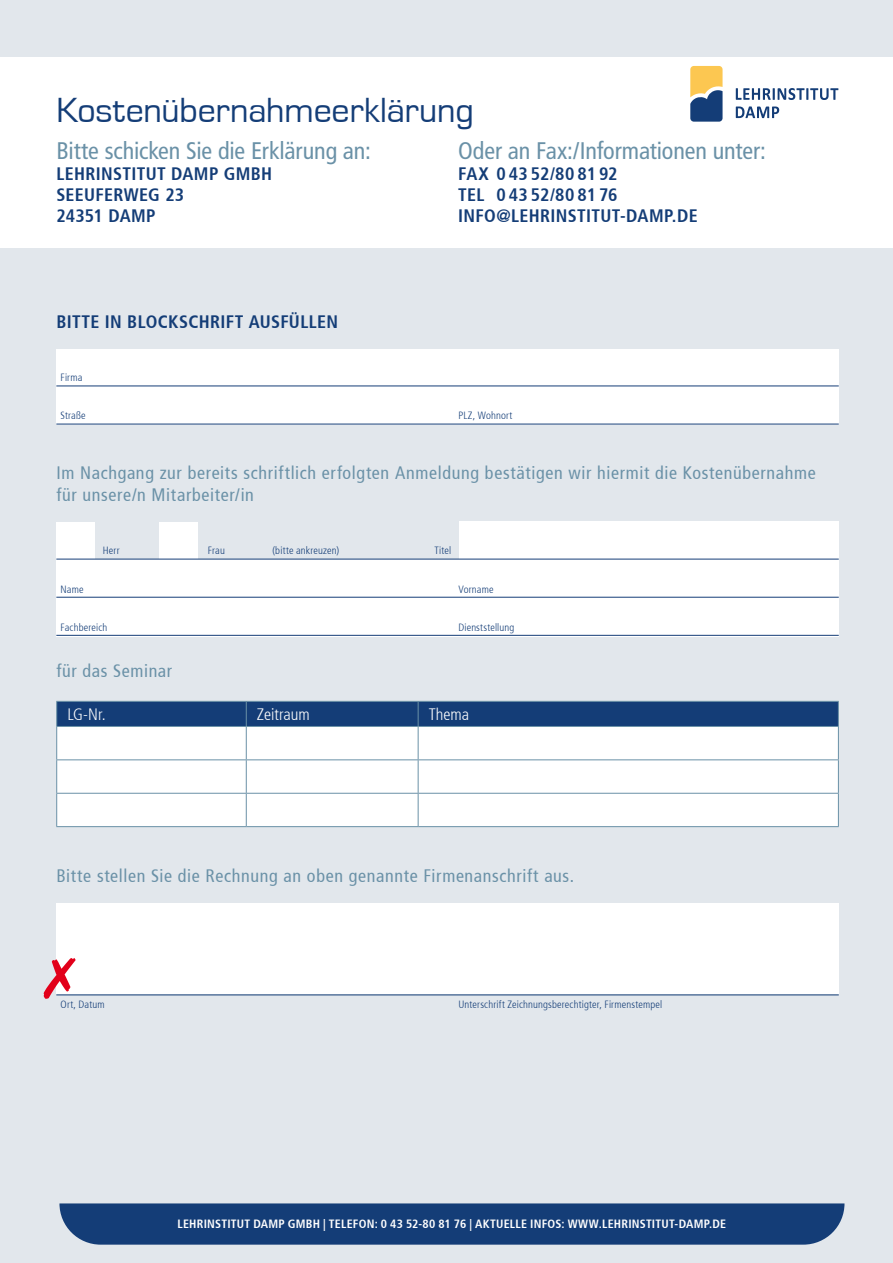
<style>
.page{position:relative;width:893px;height:1263px;background:#e2e7ec}
.page>*{position:absolute;margin:0;border:0;box-sizing:border-box;transform-origin:0 0}
.t1{font:36px "Eurostile";letter-spacing:-.01em;color:#143d77}
.t2{font:condensed 24px "Frutiger LT";letter-spacing:-.005em;color:#6a91a7}
.t3{font:condensed 18px/21.6px "Frutiger 57";letter-spacing:.035em;color:#6a91a7}
.t4{font:700 condensed 18px/21px "Frutiger 67";letter-spacing:.02em;color:#143d77}
.t5{font:300 condensed 16.5px "Frutiger 47";letter-spacing:-.005em;color:#fff}
.t6{font:700 condensed 12px "Frutiger 67";letter-spacing:.02em;color:#fff}
.t7{font:300 condensed 10.5px "Frutiger 47";letter-spacing:.015em;color:#143d77}
</style>
<div class="page">
<div style="left:0;top:57px;width:893px;height:191px;background:#fff"></div>
<div style="left:56px;top:350px;width:783px;height:75px;background:#fff"></div>
<div style="left:56px;top:559px;width:783px;height:77px;background:#fff"></div>
<div style="left:459px;top:521px;width:380px;height:39px;background:#fff"></div>
<div style="left:159px;top:522px;width:39px;height:39px;background:#fff"></div>
<div style="left:56px;top:522px;width:39px;height:39px;background:#fff"></div>
<hr style="left:56px;top:386px;width:783px;height:1px;background:#143d77">
<hr style="left:56px;top:424px;width:783px;height:1px;background:#143d77">
<hr style="left:56px;top:559px;width:783px;height:1px;background:#143d77">
<hr style="left:56px;top:597px;width:783px;height:1px;background:#143d77">
<hr style="left:56px;top:635px;width:783px;height:1px;background:#143d77">
<hr style="left:56px;top:994px;width:783px;height:1px;background:#143d77">
<div style="left:57px;top:727px;width:781px;height:99px;background:#fff"></div>
<hr style="left:56px;top:727px;width:1px;height:32px;background:#6a91a7">
<hr style="left:246px;top:727px;width:1px;height:32px;background:#6a91a7">
<hr style="left:418px;top:727px;width:1px;height:32px;background:#6a91a7">
<hr style="left:838px;top:727px;width:1px;height:32px;background:#6a91a7">
<hr style="left:56px;top:759px;width:190px;height:1px;background:#6a91a7">
<hr style="left:56px;top:760px;width:1px;height:33px;background:#6a91a7">
<hr style="left:246px;top:759px;width:172px;height:1px;background:#6a91a7">
<hr style="left:246px;top:760px;width:1px;height:33px;background:#6a91a7">
<hr style="left:418px;top:759px;width:421px;height:1px;background:#6a91a7">
<hr style="left:418px;top:760px;width:1px;height:33px;background:#6a91a7">
<hr style="left:838px;top:760px;width:1px;height:33px;background:#6a91a7">
<hr style="left:56px;top:793px;width:190px;height:1px;background:#6a91a7">
<hr style="left:56px;top:794px;width:1px;height:32px;background:#6a91a7">
<hr style="left:246px;top:793px;width:172px;height:1px;background:#6a91a7">
<hr style="left:246px;top:794px;width:1px;height:32px;background:#6a91a7">
<hr style="left:418px;top:793px;width:421px;height:1px;background:#6a91a7">
<hr style="left:418px;top:794px;width:1px;height:32px;background:#6a91a7">
<hr style="left:838px;top:794px;width:1px;height:32px;background:#6a91a7">
<hr style="left:56px;top:826px;width:190px;height:1px;background:#6a91a7">
<hr style="left:246px;top:826px;width:172px;height:1px;background:#6a91a7">
<hr style="left:418px;top:826px;width:421px;height:1px;background:#6a91a7">
<div style="left:56px;top:701px;width:783px;height:25px;background:#143d77"></div>
<hr style="left:56px;top:726px;width:190px;height:1px;background:#6a91a7">
<hr style="left:246px;top:726px;width:172px;height:1px;background:#6a91a7">
<hr style="left:418px;top:726px;width:421px;height:1px;background:#6a91a7">
<div style="left:56px;top:903px;width:783px;height:91px;background:#fff"></div>
<svg style="left:44px;top:958px;width:32px;height:41px"></svg>
<div style="left:59px;top:1203px;width:785px;height:41px;background:#143d77"></div>
<svg style="left:736px;top:88px;width:102px;height:12px"></svg>
<svg style="left:736px;top:106px;width:43px;height:12px"></svg>
<svg style="left:690px;top:66px;width:32px;height:56px;background:#918c73"></svg>
<h1 class="t1" style="left:56px;top:91px;width:419px">Kostenübernahmeerklärung</h1>
<h2 class="t2" style="left:56px;top:137px;width:316px">Bitte schicken Sie die Erklärung an:</h2>
<p class="t4" style="left:56px;top:163px;width:217px">LEHRINSTITUT DAMP GMBH<br>SEEUFERWEG 23<br>24351 DAMP</p>
<p class="t4" style="left:56px;top:311px;width:283px">BITTE IN BLOCKSCHRIFT AUSFÜLLEN</p>
<h2 class="t2" style="left:458px;top:137px;width:309px">Oder an Fax:/Informationen unter:</h2>
<p class="t4" style="left:458px;top:163px;width:241px">FAX 0 43 52/80 81 92<br>TEL 0 43 52/80 81 76<br>INFO@LEHRINSTITUT-DAMP.DE</p>
<p class="t7" style="left:61px;top:372px;width:23px">Firma</p>
<p class="t7" style="left:61px;top:410px;width:27px">Straße</p>
<p class="t7" style="left:458px;top:410px;width:56px">PLZ, Wohnort</p>
<p class="t3" style="left:56px;top:462px;width:761px">Im Nachgang zur bereits schriftlich erfolgten Anmeldung bestätigen wir hiermit die Kostenübernahme für unsere/n Mitarbeiter/in</p>
<p class="t7" style="left:103px;top:545px;width:18px">Herr</p>
<p class="t7" style="left:208px;top:545px;width:19px">Frau</p>
<p class="t7" style="left:272px;top:545px;width:69px">(bitte ankreuzen)</p>
<p class="t7" style="left:434px;top:545px;width:18px">Titel</p>
<p class="t7" style="left:61px;top:583px;width:25px">Name</p>
<p class="t7" style="left:458px;top:583px;width:37px">Vorname</p>
<p class="t7" style="left:61px;top:621px;width:48px">Fachbereich</p>
<p class="t7" style="left:458px;top:621px;width:58px">Dienststellung</p>
<p class="t3" style="left:56px;top:660px;width:117px">für das Seminar</p>
<p class="t5" style="left:67px;top:705px;width:40px">LG-Nr.</p>
<p class="t5" style="left:257px;top:705px;width:54px">Zeitraum</p>
<p class="t5" style="left:429px;top:705px;width:42px">Thema</p>
<p class="t3" style="left:56px;top:865px;width:519px">Bitte stellen Sie die Rechnung an oben genannte Firmenanschrift aus.</p>
<p class="t7" style="left:61px;top:998px;width:46px">Ort, Datum</p>
<p class="t7" style="left:458px;top:998px;width:205px">Unterschrift Zeichnungsberechtigter, Firmenstempel</p>
<p class="t6" style="left:178px;top:1216px;width:550px">LEHRINSTITUT DAMP GMBH | TELEFON: 0 43 52-80 81 76 | AKTUELLE INFOS: WWW.LEHRINSTITUT-DAMP.DE</p>
</div>
